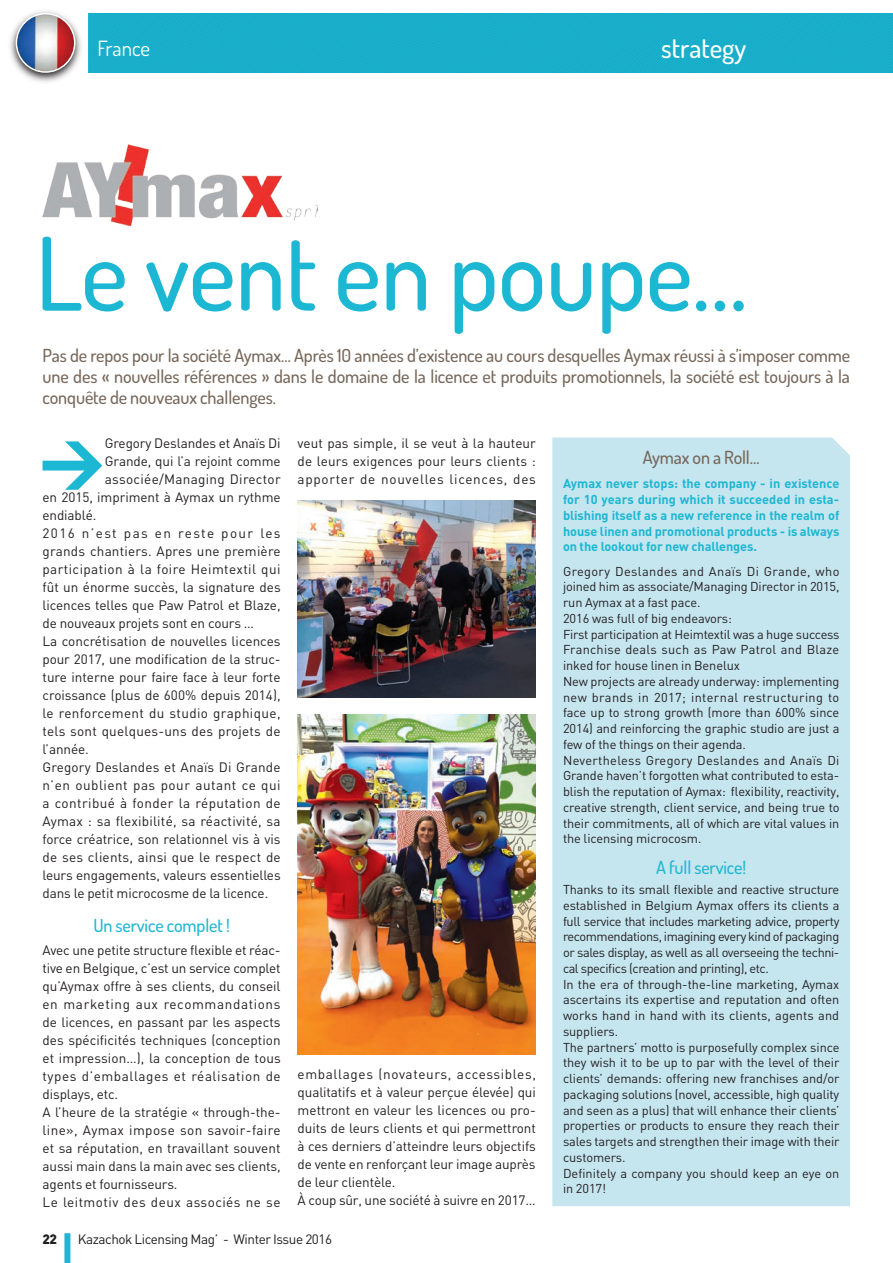
<style>
.page{position:relative;width:893px;height:1263px;background:#fff}
.page>*{position:absolute;margin:0;border:0;box-sizing:border-box;transform-origin:0 0}
.t1{font:500 101.25px "Dosis";letter-spacing:-.005em;color:#1cb7d2}
.t2{font:900 64.05px "DIN";color:#1cb7d2}
.t3{font:500 27px "Dosis";color:#fff}
.t4{font:21px "Dosis";color:#fff}
.t5{font:500 18px/21px "Dosis";letter-spacing:-.005em;color:#766659;text-align:justify}
.t6{font:500 18px "Dosis";letter-spacing:-.005em;color:#1cb7d2}
.t7{font:13.5px/18px "DIN";color:#231f20}
.t8{font:13.5px "DIN";letter-spacing:.03em;color:#231f20}
.t9{font:13.5px "DIN";letter-spacing:-.03em;color:#231f20}
.t10{font:13.5px "DIN";letter-spacing:.02em;color:#231f20}
.t11{font:13.5px "DIN";letter-spacing:.04em;color:#231f20}
.t12{font:13.5px "DIN";letter-spacing:.1em;color:#231f20}
.t13{font:13.5px "DIN";letter-spacing:.025em;color:#231f20}
.t14{font:900 13.5px "DIN";color:#231f20}
.t15{font:12.75px/15.8px "DIN";letter-spacing:-.01em;color:#231f20}
.t16{font:700 12.75px/15.8px "DIN";letter-spacing:-.005em;color:#1cb7d2;text-align:justify}
</style>
<div class="page">
<img style="left:89px;top:13px;width:804px;height:60px">
<img style="left:10px;top:11px;width:71px;height:71px">
<svg style="left:15px;top:12px;width:61px;height:62px"></svg>
<div style="left:552px;top:437px;width:298px;height:769px;background:#c5e5ef"></div>
<div style="left:64px;top:1233px;width:6px;height:30px;background:#1cb7d2"></div>
<img style="left:43px;top:145px;width:275px;height:80px">
<img style="left:298px;top:715px;width:238px;height:339px">
<img style="left:298px;top:500px;width:238px;height:197px">
<h3 class="t4" style="left:97px;top:35px;width:54px">France</h3>
<h3 class="t3" style="left:661px;top:31px;width:87px">strategy</h3>
<h1 class="t1" style="left:35px;top:207px;width:714px">Le vent en poupe…</h1>
<p class="t5" style="left:43px;top:344px;width:809px">Pas de repos pour la société Aymax… Après 10 années d’existence au cours desquelles Aymax réussi à s’imposer comme une des « nouvelles références » dans le domaine de la licence et produits promotionnels, la société est toujours à la conquête de nouveaux challenges.</p>
<h2 class="t2" style="left:40px;top:418px;width:67px">&gt;</h2>
<p class="t7" style="left:105px;top:434px;width:177px">Gregory Deslandes et Anaïs Di</p>
<p class="t7" style="left:105px;top:452px;width:177px">Grande, qui l’a rejoint comme</p>
<p class="t13" style="left:105px;top:471px;width:177px">associée/Managing Director</p>
<p class="t7" style="left:43px;top:488px;width:240px">en 2015, impriment à Aymax un rythme</p>
<p class="t7" style="left:43px;top:506px;width:55px">endiablé.</p>
<p class="t12" style="left:43px;top:525px;width:240px">2016 n’est pas en reste pour les</p>
<p class="t7" style="left:43px;top:542px;width:240px">grands chantiers. Apres une première</p>
<p class="t8" style="left:43px;top:561px;width:239px">participation à la foire Heimtextil qui</p>
<p class="t7" style="left:43px;top:578px;width:240px">fût un énorme succès, la signature des</p>
<p class="t7" style="left:43px;top:596px;width:240px">licences telles que Paw Patrol et Blaze,</p>
<p class="t7" style="left:43px;top:614px;width:213px">de nouveaux projets sont en cours …</p>
<p class="t7" style="left:43px;top:632px;width:240px">La concrétisation de nouvelles licences</p>
<p class="t7" style="left:43px;top:650px;width:240px">pour 2017, une modification de la struc-</p>
<p class="t7" style="left:43px;top:668px;width:240px">ture interne pour faire face à leur forte</p>
<p class="t7" style="left:43px;top:686px;width:240px">croissance (plus de 600% depuis 2014),</p>
<p class="t8" style="left:43px;top:705px;width:240px">le renforcement du studio graphique,</p>
<p class="t7" style="left:43px;top:722px;width:240px">tels sont quelques-uns des projets de</p>
<p class="t7" style="left:43px;top:740px;width:48px">l’année.</p>
<p class="t7" style="left:43px;top:758px;width:239px">Gregory Deslandes et Anaïs Di Grande</p>
<p class="t11" style="left:43px;top:777px;width:240px">n’en oublient pas pour autant ce qui</p>
<p class="t8" style="left:43px;top:795px;width:240px">a contribué à fonder la réputation de</p>
<p class="t10" style="left:43px;top:813px;width:240px">Aymax : sa flexibilité, sa réactivité, sa</p>
<p class="t7" style="left:43px;top:830px;width:240px">force créatrice, son relationnel vis à vis</p>
<p class="t7" style="left:43px;top:848px;width:240px">de ses clients, ainsi que le respect de</p>
<p class="t7" style="left:43px;top:866px;width:240px">leurs engagements, valeurs essentielles</p>
<p class="t7" style="left:43px;top:884px;width:227px">dans le petit microcosme de la licence.</p>
<h3 class="t6" style="left:93px;top:914px;width:138px">Un service complet !</h3>
<p class="t7" style="left:43px;top:940px;width:240px">Avec une petite structure flexible et réac&shy;tive en Belgique, c’est un service complet qu’Aymax offre à ses clients, du conseil en marketing aux recommandations de licences, en passant par les aspects des spécificités techniques (conception et impression…), la conception de tous types d’emballages et réalisation de displays, etc.<br>A l’heure de la stratégie « through-the&shy;line», Aymax impose son savoir-faire et sa réputation, en travaillant souvent aussi main dans la main avec ses clients, agents et fournisseurs.<br>Le leitmotiv des deux associés ne se</p>
<p class="t7" style="left:298px;top:434px;width:240px;text-align:justify">veut pas simple, il se veut à la hauteur de leurs exigences pour leurs clients : apporter de nouvelles licences, des</p>
<p class="t7" style="left:298px;top:1064px;width:240px">emballages (novateurs, accessibles, qualitatifs et à valeur perçue élevée) qui mettront en valeur les licences ou pro&shy;duits de leurs clients et qui permettront à ces derniers d’atteindre leurs objectifs de vente en renforçant leur image auprès de leur clientèle.<br>À coup sûr, une société à suivre en 2017…</p>
<p class="t14" style="left:43px;top:1230px;width:16px">22</p>
<p class="t9" style="left:78px;top:1230px;width:256px">Kazachok Licensing Mag’ - Winter Issue 2016</p>
<h3 class="t5" style="left:643px;top:446px;width:118px">Aymax on a Roll…</h3>
<p class="t16" style="left:563px;top:475px;width:278px">Aymax never stops: the company - in existence for 10 years during which it succeeded in esta&shy;blishing itself as a new reference in the realm of house linen and promotional products - is always on the lookout for new challenges.</p>
<p class="t15" style="left:563px;top:563px;width:278px">Gregory Deslandes and Anaïs Di Grande, who joined him as associate/Managing Director in 2015, run Aymax at a fast pace.<br>2016 was full of big endeavors:<br>First participation at Heimtextil was a huge success Franchise deals such as Paw Patrol and Blaze inked for house linen in Benelux<br>New projects are already underway: implementing new brands in 2017; internal restructuring to face up to strong growth (more than 600% since 2014) and reinforcing the graphic studio are just a few of the things on their agenda.<br>Nevertheless Gregory Deslandes and Anaïs Di Grande haven’t forgotten what contributed to esta&shy;blish the reputation of Aymax: flexibility, reactivity, creative strength, client service, and being true to their commitments, all of which are vital values in the licensing microcosm.</p>
<h3 class="t6" style="left:656px;top:856px;width:92px">A full service!</h3>
<p class="t15" style="left:563px;top:881px;width:278px">Thanks to its small flexible and reactive structure established in Belgium Aymax offers its clients a full service that includes marketing advice, property recommendations, imagining every kind of packaging or sales display, as well as all overseeing the techni&shy;cal specifics (creation and printing), etc.<br>In the era of through-the-line marketing, Aymax ascertains its expertise and reputation and often works hand in hand with its clients, agents and suppliers.<br>The partners’ motto is purposefully complex since they wish it to be up to par with the level of their clients’ demands: offering new franchises and/or packaging solutions (novel, accessible, high quality and seen as a plus) that will enhance their clients’ properties or products to ensure they reach their sales targets and strengthen their image with their customers.<br>Definitely a company you should keep an eye on in 2017!</p>
</div>
